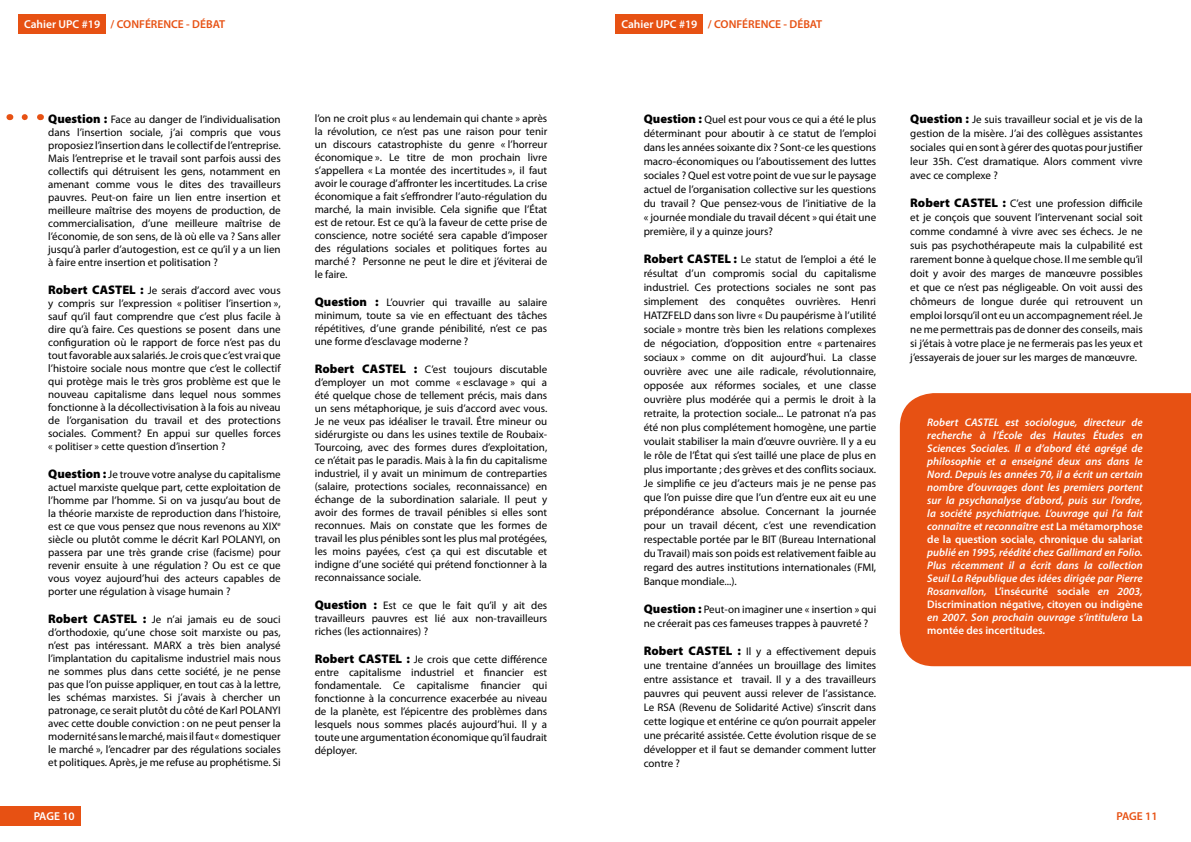
<style>
.page{position:relative;width:1191px;height:842px;background:#fff}
.page>*{position:absolute;margin:0;border:0;box-sizing:border-box;transform-origin:0 0}
.t1{font:600 11.5px "Myriad Pro";color:#e75113}
.t2{font:600 11.5px "Myriad Pro";letter-spacing:-.01em;color:#fff}
.t3{font:11px/13px "Myriad Pro";color:#000;text-align:justify}
.t4{font:italic 600 11px/13px "Myriad Pro";color:#fff;text-align:justify}
.s1{color:#fff}
.s2{font-weight:900;font-size:12.5px}
.s3{font-style:normal}
</style>
<div class="page">
<div style="left:18px;top:14px;width:88px;height:20px;background:#e75113"></div>
<div style="left:615px;top:14px;width:88px;height:20px;background:#e75113"></div>
<div style="left:0;top:806px;width:80px;height:20px;background:#e75113"></div>
<div style="left:900px;top:393px;width:291px;height:273px;background:#e75113"></div>
<svg style="left:25px;top:114px;width:3px;height:6px"></svg>
<p class="t1" style="left:24px;top:17px;width:202px"><span class="s1">Cahier UPC #19</span> / CONFÉRENCE - DÉBAT</p>
<p class="t1" style="left:621px;top:17px;width:202px"><span class="s1">Cahier UPC #19</span> / CONFÉRENCE - DÉBAT</p>
<p class="t3" style="left:48px;top:112px;width:234px"><span class="s2">Question :</span> Face au danger de l’individualisation dans l’insertion sociale, j’ai compris que vous proposiez l’insertion dans le collectif de l’entreprise.<br>Mais l’entreprise et le travail sont parfois aussi des collectifs qui détruisent les gens, notamment en amenant comme vous le dites des travailleurs pauvres. Peut-on faire un lien entre insertion et meilleure maîtrise des moyens de production, de commercialisation, d’une meilleure maîtrise de l’économie, de son sens, de là où elle va ? Sans aller jusqu’à parler d’autogestion, est ce qu’il y a un lien à faire entre insertion et politisation ?</p>
<p class="t3" style="left:48px;top:283px;width:234px"><span class="s2">Robert CASTEL :</span> Je serais d’accord avec vous y compris sur l’expression « politiser l’insertion », sauf qu’il faut comprendre que c’est plus facile à dire qu’à faire. Ces questions se posent dans une configuration où le rapport de force n’est pas du tout favorable aux salariés. Je crois que c’est vrai que l’histoire sociale nous montre que c’est le collectif qui protège mais le très gros problème est que le nouveau capitalisme dans lequel nous sommes fonctionne à la décollectivisation à la fois au niveau de l’organisation du travail et des protections sociales. Comment? En appui sur quelles forces « politiser » cette question d’insertion ?</p>
<p class="t3" style="left:48px;top:467px;width:234px"><span class="s2">Question :</span> Je trouve votre analyse du capitalisme actuel marxiste quelque part, cette exploitation de l’homme par l’homme. Si on va jusqu’au bout de la théorie marxiste de reproduction dans l’histoire, est ce que vous pensez que nous revenons au XIX<sup>e </sup>siècle ou plutôt comme le décrit Karl POLANYI, on passera par une très grande crise (facisme) pour revenir ensuite à une régulation ? Ou est ce que vous voyez aujourd’hui des acteurs capables de porter une régulation à visage humain ?</p>
<p class="t3" style="left:48px;top:612px;width:234px"><span class="s2">Robert CASTEL :</span> Je n’ai jamais eu de souci d’orthodoxie, qu’une chose soit marxiste ou pas, n’est pas intéressant. MARX a très bien analysé l’implantation du capitalisme industriel mais nous ne sommes plus dans cette société, je ne pense pas que l’on puisse appliquer, en tout cas à la lettre, les schémas marxistes. Si j’avais à chercher un patronage, ce serait plutôt du côté de Karl POLANYI avec cette double conviction : on ne peut penser la modernité sans le marché, mais il faut « domestiquer le marché », l’encadrer par des régulations sociales et politiques. Après, je me refuse au prophétisme. Si</p>
<p class="t2" style="left:34px;top:809px;width:42px">PAGE 10</p>
<p class="t3" style="left:315px;top:111px;width:234px">l’on ne croit plus « au lendemain qui chante » après la révolution, ce n’est pas une raison pour tenir un discours catastrophiste du genre « l’horreur économique ». Le titre de mon prochain livre s’appellera « La montée des incertitudes », il faut avoir le courage d’affronter les incertitudes. La crise économique a fait s’effrondrer l’auto-régulation du marché, la main invisible. Cela signifie que l’État est de retour. Est ce qu’à la faveur de cette prise de conscience, notre société sera capable d’imposer des régulations sociales et politiques fortes au marché ? Personne ne peut le dire et j’éviterai de le faire.</p>
<p class="t3" style="left:315px;top:295px;width:234px"><span class="s2">Question :</span> L’ouvrier qui travaille au salaire minimum, toute sa vie en effectuant des tâches répétitives, d’une grande pénibilité, n’est ce pas une forme d’esclavage moderne ?</p>
<p class="t3" style="left:315px;top:362px;width:234px"><span class="s2">Robert CASTEL :</span> C’est toujours discutable d’employer un mot comme « esclavage » qui a été quelque chose de tellement précis, mais dans un sens métaphorique, je suis d’accord avec vous.<br>Je ne veux pas idéaliser le travail. Étre mineur ou sidérurgiste ou dans les usines textile de Roubaix-Tourcoing, avec des formes dures d’exploitation, ce n’était pas le paradis. Mais à la fin du capitalisme industriel, il y avait un minimum de contreparties (salaire, protections sociales, reconnaissance) en échange de la subordination salariale. Il peut y avoir des formes de travail pénibles si elles sont reconnues. Mais on constate que les formes de travail les plus pénibles sont les plus mal protégées, les moins payées, c’est ça qui est discutable et indigne d’une société qui prétend fonctionner à la reconnaissance sociale.</p>
<p class="t3" style="left:315px;top:598px;width:234px"><span class="s2">Question :</span> Est ce que le fait qu’il y ait des travailleurs pauvres est lié aux non-travailleurs riches (les actionnaires) ?</p>
<p class="t3" style="left:315px;top:652px;width:234px"><span class="s2">Robert CASTEL :</span> Je crois que cette différence entre capitalisme industriel et financier est fondamentale. Ce capitalisme financier qui fonctionne à la concurrence exacerbée au niveau de la planète, est l’épicentre des problèmes dans lesquels nous sommes placés aujourd’hui. Il y a toute une argumentation économique qu’il faudrait déployer.</p>
<p class="t3" style="left:643px;top:112px;width:234px;line-height:14px"><span class="s2">Question :</span> Quel est pour vous ce qui a été le plus déterminant pour aboutir à ce statut de l’emploi dans les années soixante dix ? Sont-ce les questions macro-économiques ou l’aboutissement des luttes sociales ? Quel est votre point de vue sur le paysage actuel de l’organisation collective sur les questions du travail ? Que pensez-vous de l’initiative de la « journée mondiale du travail décent » qui était une première, il y a quinze jours?</p>
<p class="t3" style="left:643px;top:252px;width:234px;line-height:14px"><span class="s2">Robert CASTEL :</span> Le statut de l’emploi a été le résultat d’un compromis social du capitalisme industriel. Ces protections sociales ne sont pas simplement des conquêtes ouvrières. Henri HATZFELD dans son livre « Du paupérisme à l’utilité sociale » montre très bien les relations complexes de négociation, d’opposition entre « partenaires sociaux » comme on dit aujourd’hui. La classe ouvrière avec une aile radicale, révolutionnaire, opposée aux réformes sociales, et une classe ouvrière plus modérée qui a permis le droit à la retraite, la protection sociale... Le patronat n’a pas été non plus complétement homogène, une partie voulait stabiliser la main d’œuvre ouvrière. Il y a eu le rôle de l’État qui s’est taillé une place de plus en plus importante ; des grèves et des conflits sociaux.<br>Je simplifie ce jeu d’acteurs mais je ne pense pas que l’on puisse dire que l’un d’entre eux ait eu une prépondérance absolue. Concernant la journée pour un travail décent, c’est une revendication respectable portée par le BIT (Bureau International du Travail) mais son poids est relativement faible au regard des autres institutions internationales (FMI, Banque mondiale...).</p>
<p class="t3" style="left:643px;top:602px;width:234px;line-height:14px"><span class="s2">Question :</span> Peut-on imaginer une « insertion » qui ne créerait pas ces fameuses trappes à pauvreté ?</p>
<p class="t3" style="left:643px;top:644px;width:234px;line-height:14px"><span class="s2">Robert CASTEL :</span> Il y a effectivement depuis une trentaine d’années un brouillage des limites entre assistance et travail. Il y a des travailleurs pauvres qui peuvent aussi relever de l’assistance.<br>Le RSA (Revenu de Solidarité Active) s’inscrit dans cette logique et entérine ce qu’on pourrait appeler une précarité assistée. Cette évolution risque de se développer et il faut se demander comment lutter contre ?</p>
<p class="t3" style="left:910px;top:112px;width:234px;line-height:14px"><span class="s2">Question :</span> Je suis travailleur social et je vis de la gestion de la misère. J’ai des collègues assistantes sociales qui en sont à gérer des quotas pour justifier leur 35h. C’est dramatique. Alors comment vivre avec ce complexe ?</p>
<p class="t3" style="left:910px;top:196px;width:234px;line-height:14px"><span class="s2">Robert CASTEL :</span> C’est une profession difficile et je conçois que souvent l’intervenant social soit comme condamné à vivre avec ses échecs. Je ne suis pas psychothérapeute mais la culpabilité est rarement bonne à quelque chose. Il me semble qu’il doit y avoir des marges de manœuvre possibles et que ce n’est pas négligeable. On voit aussi des chômeurs de longue durée qui retrouvent un emploi lorsqu’il ont eu un accompagnement réel. Je ne me permettrais pas de donner des conseils, mais si j’étais à votre place je ne fermerais pas les yeux et j’essayerais de jouer sur les marges de manœuvre.</p>
<p class="t4" style="left:927px;top:415px;width:217px">Robert CASTEL est sociologue, directeur de recherche à l’École des Hautes Études en Sciences Sociales. Il a d’abord été agrégé de philosophie et a enseigné deux ans dans le Nord. Depuis les années 70, il a écrit un certain nombre d’ouvrages dont les premiers portent sur la psychanalyse d’abord, puis sur l’ordre, la société psychiatrique. L’ouvrage qui l’a fait connaître et reconnaître est <span class="s3">La métamorphose de la question sociale, chronique du salariat</span></p>
<p class="t4" style="left:927px;top:545px;width:217px">publié en 1995, réédité chez Gallimard en Folio.<br>Plus récemment il a écrit dans la collection Seuil La République des idées dirigée par Pierre Rosanvallon, <span class="s3">L’insécurité sociale</span> en 2003, <span class="s3">Discrimination négative, citoyen ou indigène </span>en 2007. Son prochain ouvrage s’intitulera <span class="s3">La montée des incertitudes</span>.</p>
<p class="t1" style="left:1116px;top:809px;width:42px">PAGE 11</p>
</div>
